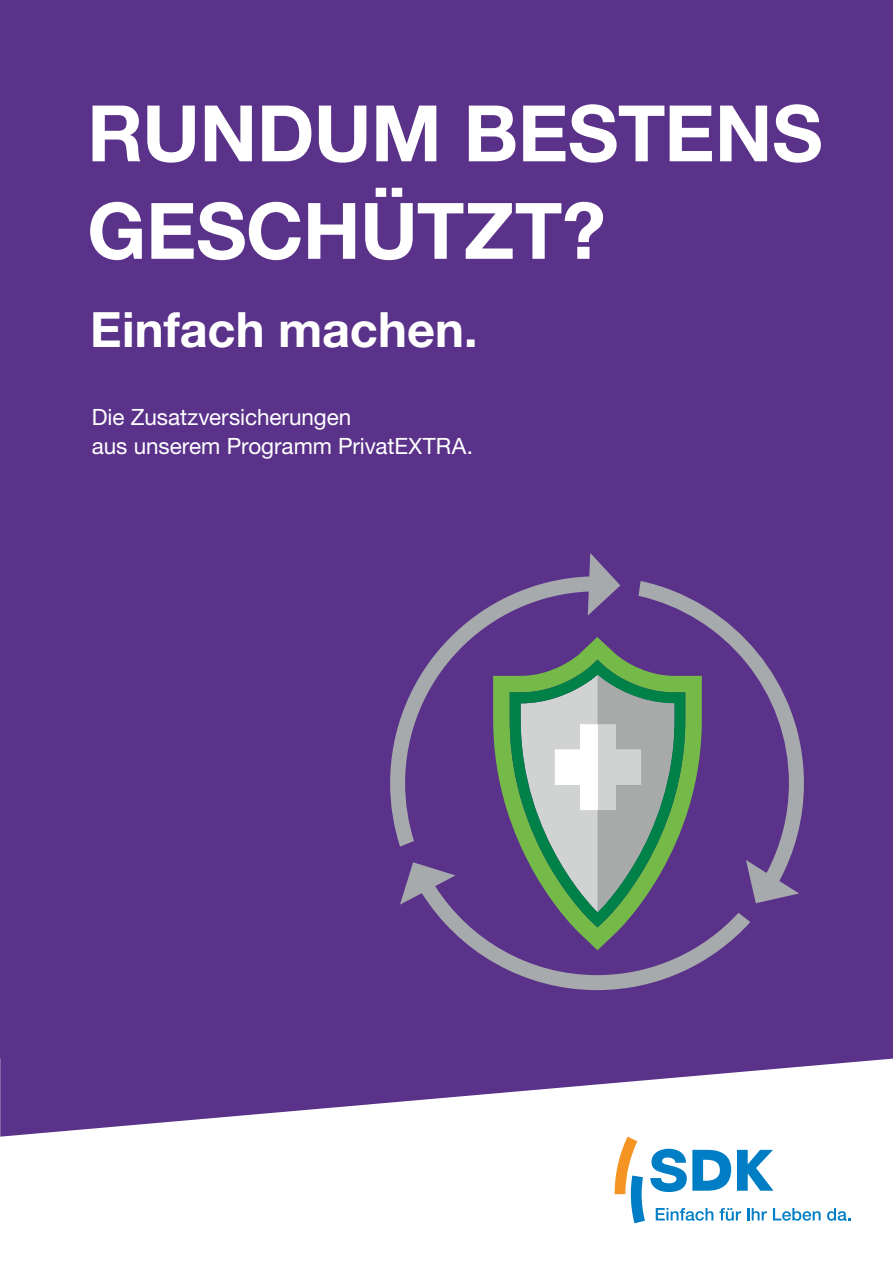
<style>
.page{position:relative;width:893px;height:1263px;background:#fff}
.page>*{position:absolute;margin:0;border:0;box-sizing:border-box;transform-origin:0 0}
.Titel_Headline_62pt_bold_versal{font:700 78px/97.5px "Helvetica Neue LT Std";letter-spacing:-.005em;color:#fff}
.Titel_Subline_32_5_39pt_bold{font:700 48.75px "Helvetica Neue LT Std";color:#fff}
.Titel_Zusatz_15_19_5pt{font:22.5px/29.2px "Helvetica Neue LT Std";letter-spacing:-.005em;color:#fff}
</style>
<div class="page">
<div style="left:0;top:0;width:893px;height:1146px;background:#5a328a"></div>
<svg style="left:638px;top:581px;width:166px;height:322px"></svg>
<svg style="left:390px;top:553px;width:230px;height:293px"></svg>
<svg style="left:493px;top:637px;width:209px;height:38px"></svg>
<svg style="left:510px;top:660px;width:175px;height:15px"></svg>
<svg style="left:400px;top:675px;width:350px;height:315px"></svg>
<svg style="left:0;top:1058px;width:893px;height:166px;fill:#fff"></svg>
<svg style="left:615px;top:1136px;width:206px;height:87px"></svg>
<svg style="left:827px;top:1208px;width:23px;height:13px"></svg>
<p class="Titel_Headline_62pt_bold_versal" style="left:87px;top:83px;width:737px">RUNDUM BESTENS<br>GESCHÜTZT?</p>
<p class="Titel_Subline_32_5_39pt_bold" style="left:90px;top:299px;width:389px">Einfach machen.</p>
<p class="Titel_Zusatz_15_19_5pt" style="left:92px;top:402px;width:383px">Die Zusatzversicherungen<br>aus unserem Programm PrivatEXTRA.</p>
</div>
